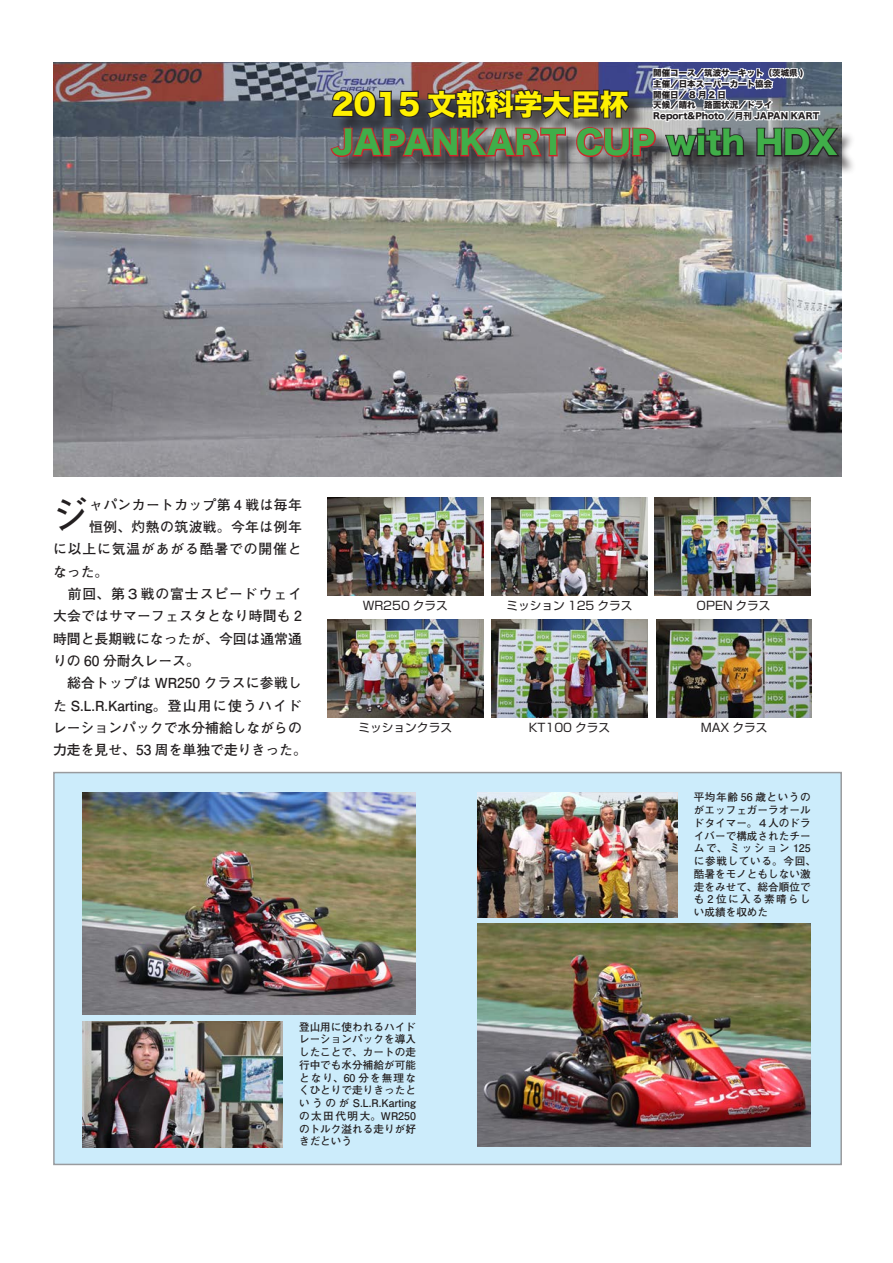
<style>
.page{position:relative;width:893px;height:1263px;background:#fff}
.page>*{position:absolute;margin:0;border:0;box-sizing:border-box;transform-origin:0 0}
.t1{font:700 36.15px "Futo Go B101 Pro";color:#231f20}
.t2{font:31.95px "Hira Kaku Std W8";color:#40ae49}
.t3{font:28.65px "Hira Kaku Std W8";color:#fff101}
.t4{font:700 13.8px/22.4px "Futo Go B101 Pro";letter-spacing:.01em;color:#231f20;text-align:justify}
.t5{font:11.7px "Shin Go Pro";color:#231f20}
.t6{font:700 10.65px/12.8px "Futo Go B101 Pro";color:#231f20;text-align:justify}
.t7{font:8.55px "Hira Kaku Std W8";color:#231f20}
</style>
<div class="page">
<img style="left:53px;top:63px;width:789px;height:413px">
<div style="left:53px;top:772px;width:789px;height:393px;background:#ccecfb;border:2px solid #999b9e"></div>
<img style="left:83px;top:1021px;width:200px;height:126px">
<img style="left:478px;top:792px;width:199px;height:126px">
<img style="left:83px;top:793px;width:333px;height:222px">
<img style="left:478px;top:924px;width:333px;height:222px">
<div style="left:333px;top:92px;width:524px;height:84px;background:#231f20;opacity:.75"></div>
<img style="left:329px;top:62px;width:513px;height:99px">
<img style="left:655px;top:497px;width:155px;height:99px">
<img style="left:492px;top:497px;width:155px;height:99px">
<img style="left:492px;top:619px;width:155px;height:98px">
<img style="left:656px;top:619px;width:156px;height:98px">
<img style="left:327px;top:497px;width:156px;height:99px">
<img style="left:327px;top:619px;width:156px;height:98px">
<p class="t7" style="left:653px;top:68px;width:152px">開催コース／筑波サーキット（茨城県 (</p>
<p class="t7" style="left:653px;top:79px;width:121px">主催／日本スーパーカート協会</p>
<p class="t7" style="left:653px;top:90px;width:74px">開催日／8 月 2 日</p>
<p class="t7" style="left:653px;top:100px;width:121px">天候／晴れ　路面状況／ドライ</p>
<p class="t7" style="left:653px;top:111px;width:168px">Report&amp;Photo ／月刊 JAPAN KART</p>
<p class="t3" style="left:332px;top:88px;width:298px">2015 文部科学大臣杯</p>
<p class="t2" style="left:332px;top:125px;width:507px">JAPANKART CUP with HDX</p>
<p class="t1" style="left:53px;top:487px;width:38px">ジ</p>
<p class="t4" style="left:89px;top:491px;width:214px">ャパンカートカップ第 4 戦は毎年</p>
<p class="t4" style="left:53px;top:514px;width:250px;text-indent:36px">恒例、灼熱の筑波戦。今年は例年に以上に気温があがる酷暑での開催となった。</p>
<p class="t4" style="left:53px;top:581px;width:250px">　前回、第３戦の富士スピードウェイ大会ではサマーフェスタとなり時間も 2時間と長期戦になったが、今回は通常通りの 60 分耐久レース。</p>
<p class="t4" style="left:53px;top:670px;width:255px;text-align:left">　総合トップは WR250 クラスに参戦した S R.L. .Karting。登山用に使うハイドレーションパックで水分補給しながらの力走を見せ、53 周を単独で走りきった。</p>
<p class="t5" style="left:363px;top:596px;width:87px">WR250 クラス</p>
<p class="t5" style="left:358px;top:718px;width:95px">ミッションクラス</p>
<p class="t5" style="left:506px;top:596px;width:128px">ミッション 125 クラス</p>
<p class="t5" style="left:529px;top:718px;width:83px">KT100 クラス</p>
<p class="t5" style="left:697px;top:596px;width:75px">OPEN クラス</p>
<p class="t5" style="left:701px;top:718px;width:68px">MAX クラス</p>
<p class="t6" style="left:694px;top:790px;width:124px;text-align:left">平均年齢 56 歳というのがエッフェガーラオールドタイマー。４人のドライバーで構成されたチームで、ミッション 125に参戦している。今回、酷暑をモノともしない激走をみせて、総合順位でも2位に入る素晴らしい成績を収めた</p>
<p class="t6" style="left:299px;top:1019px;width:118px">登山用に使われるハイドレーションパックを導入したことで、カートの走行中でも水分補給が可能となり、60 分を無理なくひとりで走りきったというのが S R.L. .Kartingの太田代明大。WR250のトルク溢れる走りが好きだという</p>
</div>
